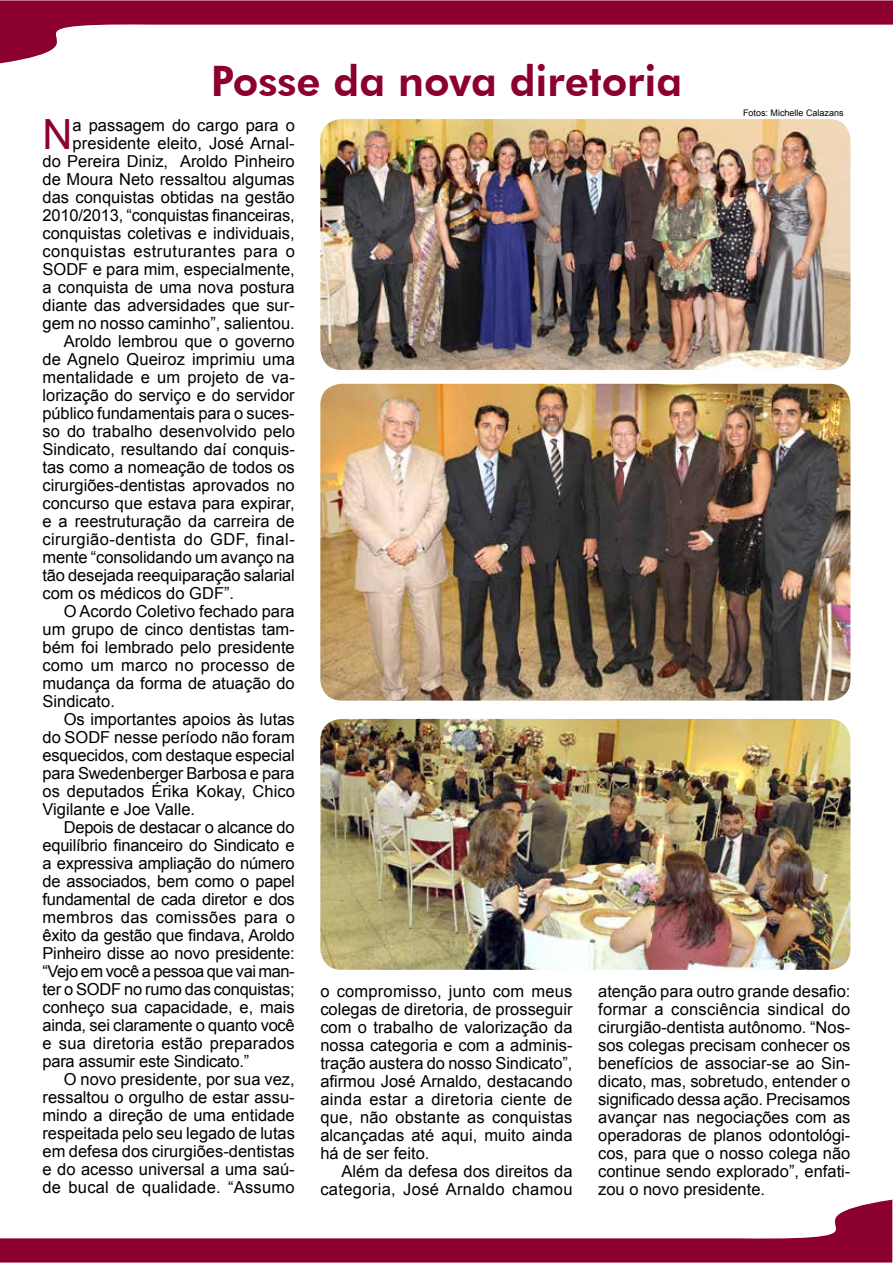
<style>
.page{position:relative;width:893px;height:1263px;background:#fff}
.page>*{position:absolute;margin:0;border:0;box-sizing:border-box;transform-origin:0 0}
.t1{font:800 42px "Futura BT";color:#8b002f}
.t2{font:41.7px "Arial";color:#8b002f}
.t3{font:16.5px/18px "Arial";color:#000;text-align:justify}
.t4{font:16.5px/18px "Arial";letter-spacing:.02em;color:#000;text-align:right}
.t5{font:16.5px "Arial";letter-spacing:.025em;color:#000}
.t6{font:16.5px "Arial";letter-spacing:.03em;color:#000}
.t7{font:16.5px "Arial";letter-spacing:-.03em;color:#000}
.t8{font:9px "Arial";color:#000}
</style>
<div class="page">
<svg style="left:0;top:0;width:893px;height:63px"></svg>
<svg style="left:0;top:1199px;width:893px;height:63px"></svg>
<img style="left:320px;top:119px;width:530px;height:251px">
<img style="left:320px;top:384px;width:530px;height:317px">
<img style="left:320px;top:719px;width:530px;height:251px">
<h1 class="t1" style="left:211px;top:55px;width:473px">Posse da nova diretoria</h1>
<p class="t8" style="left:743px;top:107px;width:102px">Fotos: Michelle Calazans</p>
<h2 class="t2" style="left:43px;top:107px;width:32px">N</h2>
<p class="t3" style="left:73px;top:116px;width:224px">a passagem do cargo para o</p>
<p class="t3" style="left:73px;top:134px;width:224px">presidente eleito, José Arnal-</p>
<p class="t3" style="left:43px;top:152px;width:254px">do Pereira Diniz, Aroldo Pinheiro</p>
<p class="t3" style="left:43px;top:170px;width:254px">de Moura Neto ressaltou algumas</p>
<p class="t3" style="left:43px;top:188px;width:254px">das conquistas obtidas na gestão</p>
<p class="t3" style="left:43px;top:206px;width:254px">2010/2013, “conquistas financeiras,</p>
<p class="t3" style="left:43px;top:224px;width:254px">conquistas coletivas e individuais,</p>
<p class="t6" style="left:43px;top:240px;width:254px">conquistas estruturantes para o</p>
<p class="t3" style="left:43px;top:260px;width:254px">SODF e para mim, especialmente,</p>
<p class="t3" style="left:43px;top:278px;width:254px">a conquista de uma nova postura</p>
<p class="t3" style="left:43px;top:296px;width:254px">diante das adversidades que sur-</p>
<p class="t3" style="left:43px;top:314px;width:254px">gem no nosso caminho”, salientou.</p>
<p class="t3" style="left:64px;top:332px;width:232px">Aroldo lembrou que o governo</p>
<p class="t3" style="left:43px;top:350px;width:254px">de Agnelo Queiroz imprimiu uma</p>
<p class="t3" style="left:43px;top:368px;width:254px">mentalidade e um projeto de va-</p>
<p class="t3" style="left:43px;top:386px;width:254px">lorização do serviço e do servidor</p>
<p class="t3" style="left:43px;top:404px;width:254px">público fundamentais para o suces-</p>
<p class="t3" style="left:43px;top:422px;width:254px">so do trabalho desenvolvido pelo</p>
<p class="t3" style="left:43px;top:440px;width:254px">Sindicato, resultando daí conquis-</p>
<p class="t3" style="left:43px;top:458px;width:254px">tas como a nomeação de todos os</p>
<p class="t3" style="left:43px;top:476px;width:254px">cirurgiões-dentistas aprovados no</p>
<p class="t3" style="left:43px;top:494px;width:254px">concurso que estava para expirar,</p>
<p class="t3" style="left:43px;top:512px;width:254px">e a reestruturação da carreira de</p>
<p class="t5" style="left:43px;top:529px;width:254px">cirurgião-dentista do GDF, final-</p>
<p class="t3" style="left:43px;top:548px;width:254px">mente “consolidando um avanço na</p>
<p class="t3" style="left:43px;top:566px;width:254px">tão desejada reequiparação salarial</p>
<p class="t3" style="left:43px;top:584px;width:193px">com os médicos do GDF”.</p>
<p class="t3" style="left:64px;top:602px;width:233px">O Acordo Coletivo fechado para</p>
<p class="t3" style="left:43px;top:620px;width:254px">um grupo de cinco dentistas tam-</p>
<p class="t3" style="left:43px;top:638px;width:254px">bém foi lembrado pelo presidente</p>
<p class="t3" style="left:43px;top:656px;width:254px">como um marco no processo de</p>
<p class="t3" style="left:43px;top:674px;width:254px">mudança da forma de atuação do</p>
<p class="t3" style="left:43px;top:692px;width:74px">Sindicato.</p>
<p class="t3" style="left:64px;top:710px;width:233px">Os importantes apoios às lutas</p>
<p class="t3" style="left:43px;top:729px;width:254px">do SODF nesse período não foram</p>
<p class="t3" style="left:43px;top:747px;width:254px">esquecidos, com destaque especial</p>
<p class="t3" style="left:43px;top:765px;width:254px">para Swedenberger Barbosa e para</p>
<p class="t3" style="left:43px;top:783px;width:254px">os deputados Érika Kokay, Chico</p>
<p class="t3" style="left:43px;top:801px;width:154px">Vigilante e Joe Valle.</p>
<p class="t3" style="left:64px;top:819px;width:232px">Depois de destacar o alcance do</p>
<p class="t3" style="left:43px;top:837px;width:254px">equilíbrio financeiro do Sindicato e</p>
<p class="t3" style="left:43px;top:855px;width:254px">a expressiva ampliação do número</p>
<p class="t3" style="left:43px;top:873px;width:254px">de associados, bem como o papel</p>
<p class="t3" style="left:43px;top:891px;width:254px">fundamental de cada diretor e dos</p>
<p class="t4" style="left:43px;top:909px;width:254px">membros das comissões para o</p>
<p class="t3" style="left:43px;top:927px;width:254px">êxito da gestão que findava, Aroldo</p>
<p class="t3" style="left:43px;top:945px;width:254px">Pinheiro disse ao novo presidente:</p>
<p class="t7" style="left:43px;top:961px;width:254px">“Vejo em você a pessoa que vai man-</p>
<p class="t3" style="left:43px;top:981px;width:254px">ter o SODF no rumo das conquistas;</p>
<p class="t3" style="left:43px;top:999px;width:254px">conheço sua capacidade, e, mais</p>
<p class="t3" style="left:43px;top:1017px;width:254px">ainda, sei claramente o quanto você</p>
<p class="t3" style="left:43px;top:1035px;width:254px">e sua diretoria estão preparados</p>
<p class="t3" style="left:43px;top:1053px;width:208px">para assumir este Sindicato.”</p>
<p class="t3" style="left:64px;top:1071px;width:232px">O novo presidente, por sua vez,</p>
<p class="t3" style="left:43px;top:1089px;width:254px">ressaltou o orgulho de estar assu-</p>
<p class="t3" style="left:43px;top:1107px;width:254px">mindo a direção de uma entidade</p>
<p class="t3" style="left:43px;top:1125px;width:254px">respeitada pelo seu legado de lutas</p>
<p class="t3" style="left:43px;top:1143px;width:254px">em defesa dos cirurgiões-dentistas</p>
<p class="t3" style="left:43px;top:1161px;width:254px">e do acesso universal a uma saú-</p>
<p class="t3" style="left:43px;top:1179px;width:254px">de bucal de qualidade. “Assumo</p>
<p class="t3" style="left:320px;top:982px;width:254px">o compromisso, junto com meus colegas de diretoria, de prosseguir com o trabalho de valorização da nossa categoria e com a adminis&shy;tração austera do nosso Sindicato”, afirmou José Arnaldo, destacando ainda estar a diretoria ciente de que, não obstante as conquistas alcançadas até aqui, muito ainda há de ser feito.</p>
<p class="t4" style="left:320px;top:1162px;width:254px">Além da defesa dos direitos da categoria, José Arnaldo chamou</p>
<p class="t3" style="left:598px;top:982px;width:254px">atenção para outro grande desafio: formar a consciência sindical do cirurgião-dentista autônomo. “Nos&shy;sos colegas precisam conhecer os benefícios de associar-se ao Sin&shy;dicato, mas, sobretudo, entender o significado dessa ação. Precisamos avançar nas negociações com as operadoras de planos odontológi&shy;cos, para que o nosso colega não continue sendo explorado”, enfati&shy;zou o novo presidente.</p>
</div>
